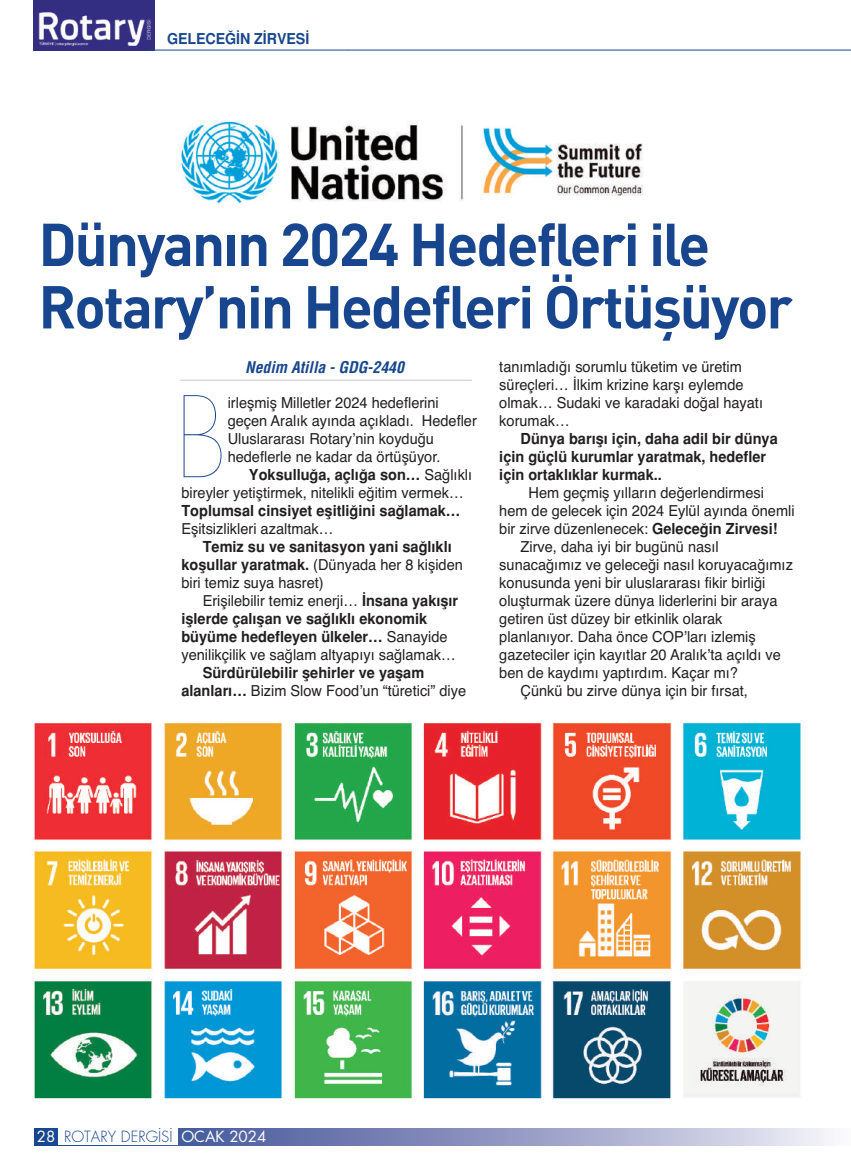
<style>
.page{position:relative;width:851px;height:1170px;background:#fff}
.page>*{position:absolute;margin:0;border:0;box-sizing:border-box;transform-origin:0 0}
.t1{font:300 106.35px "Elle Nova C Ultra";color:#18468e;scale:.95 1}
.t2{font:59.4px/62.4px "DIM Bol";letter-spacing:-.035em;color:#18468e}
.t3{font:italic 700 15.75px "Helveticam Cond";color:#18468e}
.t4{font:15.15px/18px "Helvetica";color:#231f20;scale:.96 1}
.t5{font:700 15.15px/18px "Helveticam";color:#231f20;scale:.96 1}
.t6{font:15px "Futura Lightm";color:#18468e}
.t7{font:700 15px "Helveticam";letter-spacing:-.005em;color:#18468e;scale:.95 1}
.s1{font-family:"Helvetica";font-weight:400}
.s2{font-family:"Helveticam";font-weight:700}
.s3{font-family:"Futura Bookm";color:#fff}
</style>
<div class="page">
<hr style="left:348px;top:50px;width:502px;height:1px;background:#18468e">
<svg style="left:34px;top:1128px;width:797px;height:16px;background:#919ac3"></svg>
<div style="left:58px;top:1127px;width:120px;height:17px;background:#fff"></div>
<img style="left:34px;top:0;width:121px;height:51px">
<hr style="left:180px;top:380px;width:292px;height:1px;background:#c7c8ca">
<hr style="left:146px;top:50px;width:203px;height:1px;background:#18468e">
<img style="left:33px;top:723px;width:769px;height:376px">
<img style="left:181px;top:121px;width:462px;height:84px">
<p class="t7" style="left:167px;top:29px;width:151px">GELECEĞİN ZİRVESİ</p>
<h2 class="t2" style="left:38px;top:211px;width:755px">Dünyanın 2024 Hedefleri ile<br>Rotary’nin Hedefleri Örtüşüyor</h2>
<p class="t3" style="left:245px;top:358px;width:160px">Nedim Atilla - GDG-2440</p>
<h1 class="t1" style="left:176px;top:380px;width:53px">B</h1>
<p class="t4" style="left:228px;top:393px;width:261px">irleşmiş Milletler 2024 hedeflerini geçen Aralık ayında açıkladı. Hedefler Uluslararası Rotary’nin koyduğu hedeflerle ne kadar da örtüşüyor.</p>
<p class="t5" style="left:249px;top:465px;width:234px">Yoksulluğa, açlığa son… <span class="s1">Sağlıklı</span></p>
<p class="t4" style="left:181px;top:483px;width:295px">bireyler yetiştirmek, nitelikli eğitim vermek…</p>
<p class="t5" style="left:181px;top:501px;width:292px">Toplumsal cinsiyet eşitliğini sağlamak…</p>
<p class="t4" style="left:181px;top:519px;width:160px">Eşitsizlikleri azaltmak…</p>
<p class="t5" style="left:203px;top:537px;width:261px">Temiz su ve sanitasyon yani sağlıklı</p>
<p class="t4" style="left:181px;top:555px;width:295px"><span class="s2">koşullar yaratmak.</span> (Dünyada her 8 kişiden biri temiz suya hasret)</p>
<p class="t4" style="left:203px;top:591px;width:268px">Erişilebilir temiz enerji… <span class="s2">İnsana yakışır</span></p>
<p class="t5" style="left:181px;top:609px;width:279px">işlerde çalışan ve sağlıklı ekonomik büyüme hedefleyen ülkeler… <span class="s1">Sanayide</span></p>
<p class="t4" style="left:181px;top:645px;width:287px">yenilikçilik ve sağlam altyapıyı sağlamak…</p>
<p class="t5" style="left:203px;top:663px;width:232px">Sürdürülebilir şehirler ve yaşam</p>
<p class="t4" style="left:181px;top:681px;width:298px"><span class="s2">alanları…</span> Bizim Slow Food’un “türetici” diye</p>
<p class="t4" style="left:499px;top:357px;width:276px">tanımladığı sorumlu tüketim ve üretim süreçleri… İlkim krizine karşı eylemde olmak… Sudaki ve karadaki doğal hayatı korumak…</p>
<p class="t5" style="left:499px;top:429px;width:291px;text-indent:21px">Dünya barışı için, daha adil bir dünya için güçlü kurumlar yaratmak, hedefler için ortaklıklar kurmak..</p>
<p class="t4" style="left:528px;top:483px;width:247px">Hem geçmiş yılların değerlendirmesi</p>
<p class="t4" style="left:499px;top:501px;width:309px">hem de gelecek için 2024 Eylül ayında önemli</p>
<p class="t4" style="left:499px;top:519px;width:291px">bir zirve düzenlenecek: <span class="s2">Geleceğin Zirvesi!</span></p>
<p class="t4" style="left:520px;top:537px;width:208px">Zirve, daha iyi bir bugünü nasıl</p>
<p class="t4" style="left:499px;top:555px;width:307px">sunacağımız ve geleceği nasıl koruyacağımız</p>
<p class="t4" style="left:499px;top:573px;width:279px">konusunda yeni bir uluslararası fikir birliği</p>
<p class="t4" style="left:499px;top:591px;width:291px">oluşturmak üzere dünya liderlerini bir araya</p>
<p class="t4" style="left:499px;top:609px;width:234px">getiren üst düzey bir etkinlik olarak</p>
<p class="t4" style="left:499px;top:627px;width:268px">planlanıyor. Daha önce COP’ları izlemiş</p>
<p class="t4" style="left:499px;top:645px;width:295px">gazeteciler için kayıtlar 20 Aralık’ta açıldı ve</p>
<p class="t4" style="left:499px;top:663px;width:250px">ben de kaydımı yaptırdım. Kaçar mı?</p>
<p class="t4" style="left:520px;top:681px;width:238px">Çünkü bu zirve dünya için bir fırsat,</p>
<p class="t6" style="left:37px;top:1126px;width:231px"><span class="s3">28</span> ROTARY DERGİSİ <span class="s3">OCAK 2024</span></p>
</div>
